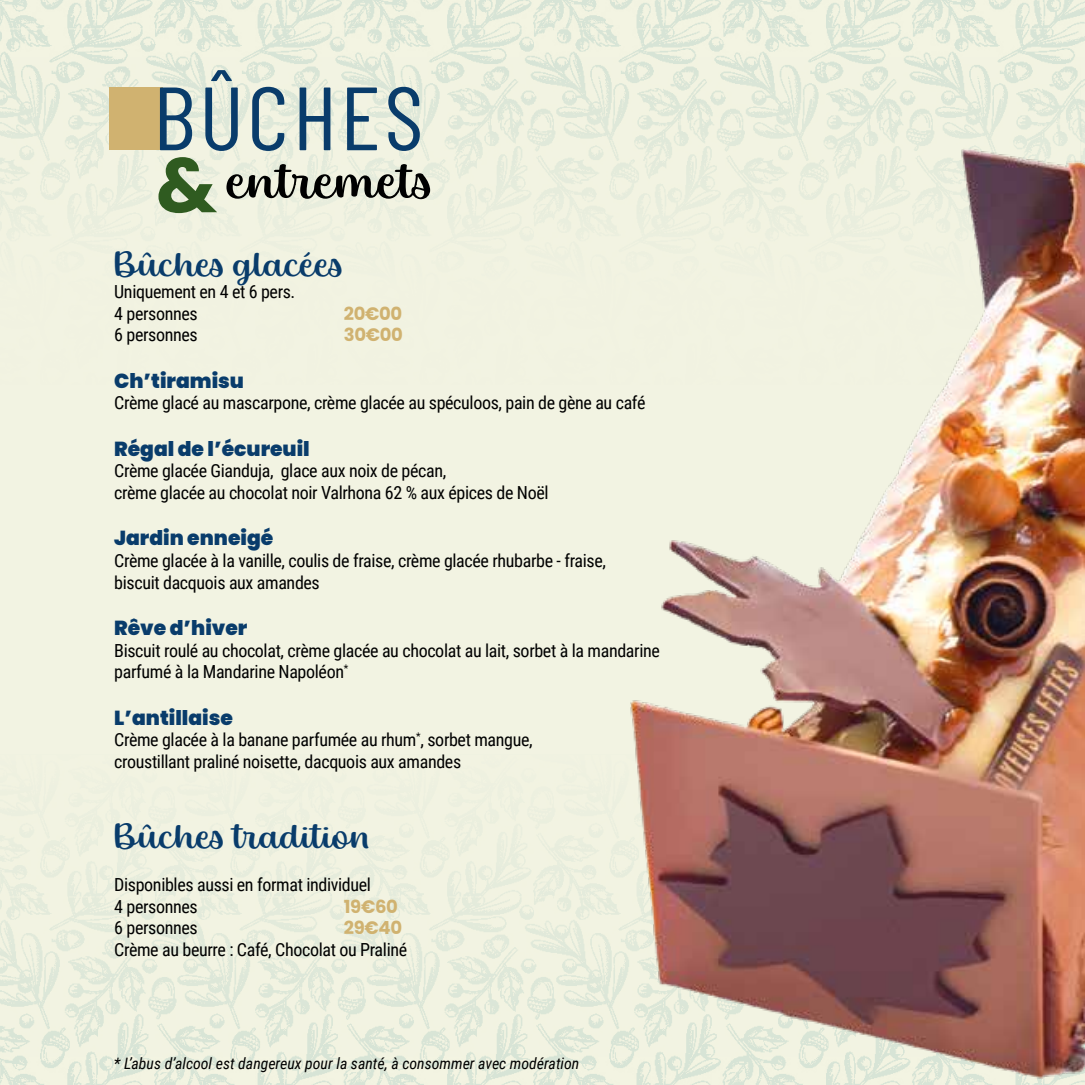
<style>
.page{position:relative;width:1085px;height:1085px;background:#fff}
.page>*{position:absolute;margin:0;border:0;box-sizing:border-box;transform-origin:0 0}
.t1{font:89.55px "Barlow Condensed";letter-spacing:.04em;color:#093c6b;scale:1.05 1}
.t2{font:700 76.95px "Poppins";color:#2f5b20}
.t3{font:53.55px "Baguet Script";letter-spacing:-.005em;color:#000}
.t4{font:38.25px "Baguet Script";color:#093c6b}
.t5{font:900 20.25px "Poppins";color:#093c6b}
.t6{font:18px/21.6px "Roboto Condensed";letter-spacing:-.02em;color:#000}
.t7{font:700 18px "Poppins";letter-spacing:-.02em;color:#d0b270}
.t8{font:italic 15.75px "Roboto Condensed";color:#000}
</style>
<div class="page">
<div style="left:0;top:384px;width:446px;height:370px;background:#f2f3e2"></div>
<svg style="left:0;top:0;width:1081px;height:384px;background:#ecf0df"></svg>
<svg style="left:0;top:754px;width:446px;height:330px;background:#ecf0df"></svg>
<div style="left:110px;top:88px;width:53px;height:62px;background:#d0b270"></div>
<img style="left:446px;top:38px;width:638px;height:1046px">
<h1 class="t1" style="left:153px;top:54px;width:259px">BÛCHES</h1>
<h2 class="t2" style="left:156px;top:141px;width:63px">&amp;</h2>
<h3 class="t4" style="left:114px;top:240px;width:232px">Bûches glacées</h3>
<p class="t6" style="left:114px;top:280px;width:183px">Uniquement en 4 et 6 pers.<br>4 personnes</p>
<h3 class="t3" style="left:226px;top:147px;width:210px">entremets</h3>
<p class="t7" style="left:344px;top:303px;width:60px">20€00</p>
<p class="t6" style="left:114px;top:323px;width:85px">6 personnes</p>
<p class="t7" style="left:344px;top:324px;width:60px">30€00</p>
<p class="t5" style="left:114px;top:369px;width:131px">Ch’tiramisu</p>
<p class="t6" style="left:114px;top:391px;width:532px">Crème glacé au mascarpone, crème glacée au spéculoos, pain de gène au café</p>
<p class="t5" style="left:114px;top:437px;width:197px">Régal de l’écureuil</p>
<p class="t6" style="left:114px;top:459px;width:436px">Crème glacée Gianduja, glace aux noix de pécan,<br>crème glacée au chocolat noir Valrhona 62 % aux épices de Noël</p>
<p class="t5" style="left:114px;top:526px;width:160px">Jardin enneigé</p>
<p class="t6" style="left:114px;top:549px;width:493px">Crème glacée à la vanille, coulis de fraise, crème glacée rhubarbe - fraise, biscuit dacquois aux amandes</p>
<p class="t5" style="left:114px;top:616px;width:135px">Rêve d’hiver</p>
<p class="t6" style="left:114px;top:638px;width:547px">Biscuit roulé au chocolat, crème glacée au chocolat au lait, sorbet à la mandarine parfumé à la Mandarine Napoléon<sup>*</sup></p>
<p class="t5" style="left:114px;top:705px;width:120px">L’antillaise</p>
<p class="t6" style="left:114px;top:728px;width:420px">Crème glacée à la banane parfumée au rhum<sup>*</sup>, sorbet mangue, croustillant praliné noisette, dacquois aux amandes</p>
<h3 class="t4" style="left:114px;top:811px;width:257px">Bûches tradition</h3>
<p class="t6" style="left:114px;top:872px;width:258px">Disponibles aussi en format individuel<br>4 personnes</p>
<p class="t7" style="left:344px;top:895px;width:55px">19€60</p>
<p class="t6" style="left:114px;top:916px;width:85px">6 personnes</p>
<p class="t7" style="left:344px;top:917px;width:60px">29€40</p>
<p class="t6" style="left:114px;top:937px;width:294px">Crème au beurre : Café, Chocolat ou Praliné</p>
<p class="t8" style="left:114px;top:1051px;width:467px">* L’abus d’alcool est dangereux pour la santé, à consommer avec modération</p>
</div>
